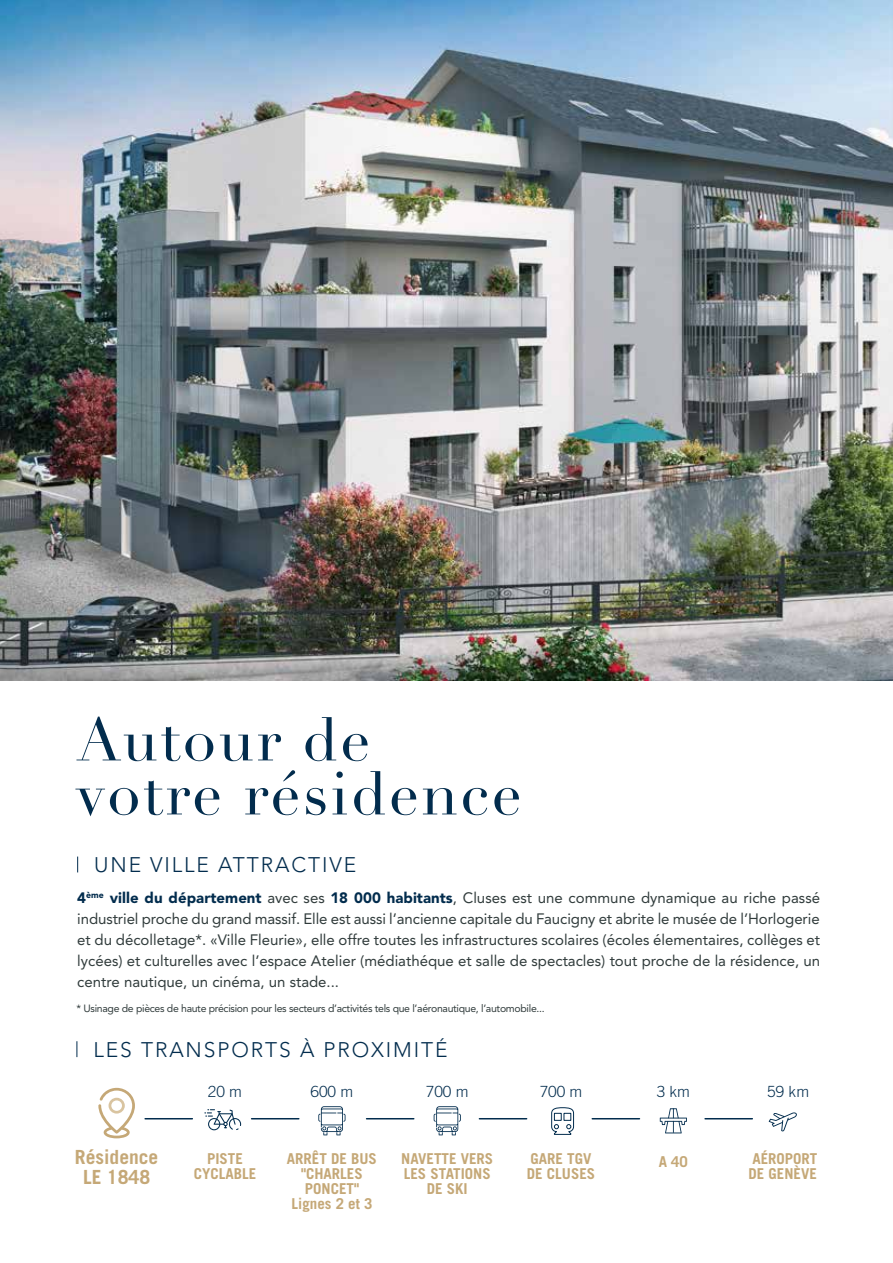
<style>
.page{position:relative;width:893px;height:1263px;background:#fff}
.page>*{position:absolute;margin:0;border:0;box-sizing:border-box;transform-origin:0 0}
.t1{font:60px/54px "Didot";letter-spacing:.04em;color:#022c4d}
.t2{font:300 21px "Avenir LT Std";letter-spacing:.09em;color:#022c4d}
.t3{font:700 19.5px/19.5px "Trade Gothic LT Std";color:#c5a877;text-align:center}
.t4{font:300 15.45px "Trade Gothic LT Std";color:#022c4d}
.t5{font:15px/21px "Avenir LT Std";color:#303b3b;text-align:justify}
.t6{font:700 15px/15px "Trade Gothic LT Std";color:#c5a877;text-align:center}
.t7{font:10.5px "Avenir LT Std";letter-spacing:-.03em;color:#303b3b}
.s1{font-weight:900;color:#022c4d}
</style>
<div class="page">
<img style="left:0;top:0;width:893px;height:681px">
<hr style="left:252px;top:1118px;width:47px;height:1px;background:#022c4d">
<hr style="left:367px;top:1118px;width:47px;height:1px;background:#022c4d">
<hr style="left:479px;top:1118px;width:48px;height:1px;background:#022c4d">
<hr style="left:592px;top:1118px;width:47px;height:1px;background:#022c4d">
<hr style="left:705px;top:1118px;width:47px;height:1px;background:#022c4d">
<hr style="left:145px;top:1118px;width:47px;height:1px;background:#022c4d">
<svg style="left:98px;top:1088px;width:37px;height:50px"></svg>
<svg style="left:551px;top:1107px;width:23px;height:28px"></svg>
<svg style="left:769px;top:1112px;width:28px;height:19px"></svg>
<svg style="left:434px;top:1106px;width:27px;height:29px"></svg>
<svg style="left:318px;top:1106px;width:27px;height:29px"></svg>
<svg style="left:660px;top:1108px;width:27px;height:25px"></svg>
<svg style="left:204px;top:1109px;width:37px;height:21px"></svg>
<svg style="left:77px;top:856px;width:1px;height:16px"></svg>
<svg style="left:77px;top:1041px;width:1px;height:16px"></svg>
<h1 class="t1" style="left:77px;top:714px;width:447px">Autour de votre résidence</h1>
<h2 class="t2" style="left:94px;top:853px;width:263px">UNE VILLE ATTRACTIVE</h2>
<p class="t5" style="left:77px;top:887px;width:744px"><span class="s1">4</span><sup>ème</sup> <span class="s1">ville du département</span> avec ses <span class="s1">18 000 habitants</span>, Cluses est une commune dynamique au riche passé industriel proche du grand massif. Elle est aussi l’ancienne capitale du Faucigny et abrite le musée de l’Horlogerie et du décolletage*. «Ville Fleurie», elle offre toutes les infrastructures scolaires (écoles élementaires, collèges et lycées) et culturelles avec l’espace Atelier (médiathéque et salle de spectacles) tout proche de la résidence, un centre nautique, un cinéma, un stade...</p>
<p class="t7" style="left:77px;top:1002px;width:470px">* Usinage de pièces de haute précision pour les secteurs d’activités tels que l’aéronautique, l’automobile...</p>
<h2 class="t2" style="left:94px;top:1037px;width:355px">LES TRANSPORTS À PROXIMITÉ</h2>
<p class="t4" style="left:208px;top:1082px;width:36px">20 m</p>
<p class="t4" style="left:311px;top:1082px;width:44px">600 m</p>
<p class="t4" style="left:426px;top:1082px;width:44px">700 m</p>
<p class="t4" style="left:540px;top:1082px;width:44px">700 m</p>
<p class="t4" style="left:657px;top:1082px;width:35px">3 km</p>
<p class="t4" style="left:767px;top:1082px;width:43px">59 km</p>
<h3 class="t3" style="left:75px;top:1147px;width:85px">Résidence<br>LE 1848</h3>
<p class="t6" style="left:194px;top:1150px;width:64px">PISTE<br>CYCLABLE</p>
<p class="t6" style="left:287px;top:1150px;width:92px">ARRÊT DE BUS "CHARLES<br>PONCET"<br>Lignes 2 et 3</p>
<p class="t6" style="left:401px;top:1150px;width:93px">NAVETTE VERS<br>LES STATIONS<br>DE SKI</p>
<p class="t6" style="left:527px;top:1150px;width:70px;text-align:left">GARE TGV<br>DE CLUSES</p>
<p class="t6" style="left:659px;top:1153px;width:31px">A 40</p>
<p class="t6" style="left:749px;top:1150px;width:70px;text-align:left">AÉROPORT<br>DE GENÈVE</p>
</div>
